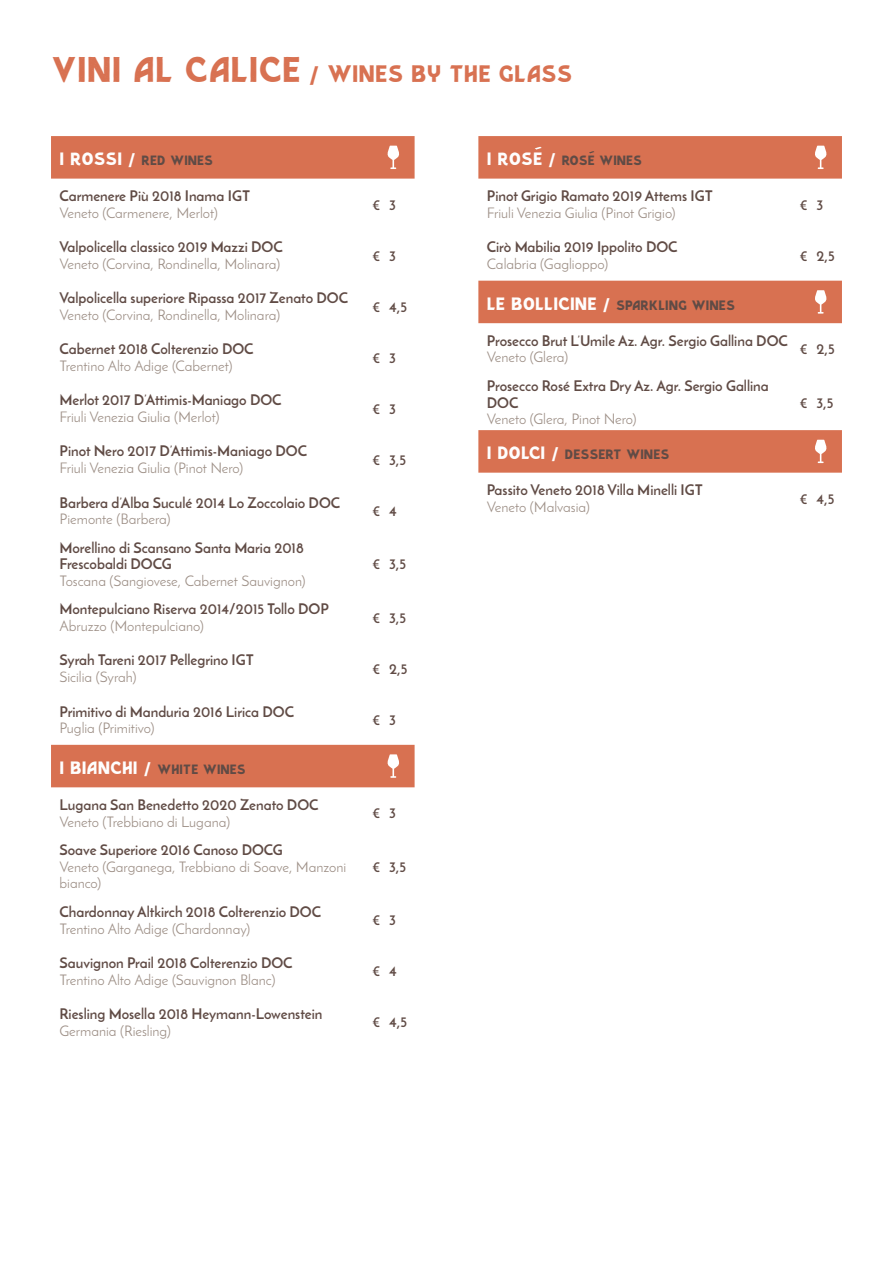
<style>
.page{position:relative;width:893px;height:1263px;background:#fff}
.page>*{position:absolute;margin:0;border:0;box-sizing:border-box;transform-origin:0 0}
.t1{font:24px "Barlet Stamped";color:#d87151}
.t2{font:700 14.55px/16.5px "Josefin Sans";color:#604b45}
.t3{font:14.55px/16.5px "Josefin Sans";color:#9d8f86}
.t4{font:13.65px "Barlet";color:#604b45}
.t5{font:13.5px "Barlet";color:#604b45}
.s1{font-size:36px}
.s2{font-family:"Barlet Stamped";font-size:18px;color:#fff}
</style>
<div class="page">
<svg style="left:51px;top:136px;width:364px;height:651px"></svg>
<svg style="left:387px;top:146px;width:13px;height:23px"></svg>
<svg style="left:387px;top:754px;width:13px;height:24px"></svg>
<svg style="left:478px;top:136px;width:364px;height:337px"></svg>
<svg style="left:814px;top:146px;width:13px;height:23px"></svg>
<svg style="left:814px;top:290px;width:13px;height:24px"></svg>
<svg style="left:814px;top:440px;width:13px;height:23px"></svg>
<svg style="left:535px;top:147px;width:7px;height:3px"></svg>
<h1 class="t1" style="left:51px;top:57px;width:523px"><span class="s1">VINI AL CALICE</span> / WINES BY THE GLASS</h1>
<p class="t5" style="left:60px;top:151px;width:155px"><span class="s2">I ROSSI /</span> RED WINES</p>
<p class="t2" style="left:60px;top:188px;width:192px">Carmenere Più 2018 I nama IGT</p>
<p class="t3" style="left:60px;top:204px;width:160px">Veneto (Carmenere, Merlot)</p>
<p class="t2" style="left:60px;top:239px;width:225px">Valpolicella classico 2019 Mazzi DOC</p>
<p class="t3" style="left:60px;top:255px;width:222px">Veneto (Corvina, Rondinella, Molinara)</p>
<p class="t2" style="left:60px;top:290px;width:290px">Valpolicella superiore Ripassa 2017 Zenato DOC</p>
<p class="t3" style="left:60px;top:306px;width:222px">Veneto (Corvina, Rondinella, Molinara)</p>
<p class="t2" style="left:60px;top:341px;width:196px">Cabernet 2018 Colterenzio DOC</p>
<p class="t3" style="left:60px;top:357px;width:174px">Trentino Alto Adige (Cabernet)</p>
<p class="t2" style="left:60px;top:392px;width:224px">Merlot 2017 D’Attimis-Maniago DOC</p>
<p class="t3" style="left:60px;top:408px;width:161px">Friuli Venezia Giulia (Merlot)</p>
<p class="t2" style="left:60px;top:443px;width:249px">Pinot Nero 2017 D’Attimis-Maniago DOC</p>
<p class="t3" style="left:60px;top:459px;width:185px">Friuli Venezia Giulia (Pinot Nero)</p>
<p class="t2" style="left:60px;top:494px;width:282px">Barbera d’Alba Suculé 2014 Lo Zoccolaio DOC</p>
<p class="t3" style="left:60px;top:511px;width:113px">Piemonte (Barbera)</p>
<p class="t2" style="left:60px;top:539px;width:246px">Morellino di Scansano Santa Maria 2018<br>Frescobaldi DOCG</p>
<p class="t3" style="left:60px;top:572px;width:248px">Toscana (Sangiovese, Cabernet Sauvignon)</p>
<p class="t2" style="left:60px;top:601px;width:271px">Montepulciano Riserva 2014/2015 Tollo DOP</p>
<p class="t3" style="left:60px;top:617px;width:146px">Abruzzo (Montepulciano)</p>
<p class="t2" style="left:60px;top:652px;width:196px">Syrah Tareni 2017 Pellegrino IGT</p>
<p class="t3" style="left:60px;top:668px;width:78px">Sicilia (Syrah)</p>
<p class="t2" style="left:60px;top:703px;width:236px">Primitivo di Manduria 2016 Lirica DOC</p>
<p class="t3" style="left:60px;top:719px;width:96px">Puglia (Primitivo)</p>
<p class="t5" style="left:60px;top:759px;width:188px"><span class="s2">I BIANCHI /</span> WHITE WINES</p>
<p class="t2" style="left:60px;top:796px;width:260px">Lugana San Benedetto 2020 Zenato DOC</p>
<p class="t3" style="left:60px;top:813px;width:172px">Veneto (Trebbiano di Lugana)</p>
<p class="t2" style="left:372px;top:196px;width:25px">€ 3</p>
<p class="t2" style="left:372px;top:247px;width:25px">€ 3</p>
<p class="t2" style="left:372px;top:298px;width:36px">€ 4,5</p>
<p class="t2" style="left:372px;top:349px;width:25px">€ 3</p>
<p class="t2" style="left:372px;top:400px;width:25px">€ 3</p>
<p class="t2" style="left:372px;top:451px;width:35px">€ 3,5</p>
<p class="t2" style="left:372px;top:502px;width:26px">€ 4</p>
<p class="t2" style="left:372px;top:556px;width:35px">€ 3,5</p>
<p class="t2" style="left:372px;top:609px;width:35px">€ 3,5</p>
<p class="t2" style="left:372px;top:660px;width:36px">€ 2,5</p>
<p class="t2" style="left:372px;top:711px;width:25px">€ 3</p>
<p class="t2" style="left:372px;top:805px;width:25px">€ 3</p>
<p class="t2" style="left:60px;top:842px;width:224px">Soave Superiore 2016 Canoso DOCG</p>
<p class="t3" style="left:60px;top:858px;width:288px">Veneto (Garganega, Trebbiano di Soave, Manzoni bianco)</p>
<p class="t2" style="left:372px;top:858px;width:35px">€ 3,5</p>
<p class="t2" style="left:60px;top:903px;width:263px">Chardonnay Altkirch 2018 Colterenzio DOC</p>
<p class="t3" style="left:60px;top:920px;width:192px">Trentino Alto Adige (Chardonnay)</p>
<p class="t2" style="left:372px;top:912px;width:25px">€ 3</p>
<p class="t2" style="left:60px;top:954px;width:235px">Sauvignon Prail 2018 Colterenzio DOC</p>
<p class="t3" style="left:60px;top:971px;width:217px">Trentino Alto Adige (Sauvignon Blanc)</p>
<p class="t2" style="left:60px;top:1005px;width:264px">Riesling Mosella 2018 Heymann-Lowenstein</p>
<p class="t3" style="left:60px;top:1022px;width:113px">Germania (Riesling)</p>
<p class="t2" style="left:372px;top:963px;width:26px">€ 4</p>
<p class="t2" style="left:372px;top:1014px;width:36px">€ 4,5</p>
<p class="t5" style="left:487px;top:151px;width:157px"><span class="s2">I ROSE /</span> ROSE WINES</p>
<p class="t2" style="left:487px;top:188px;width:228px">Pinot Grigio Ramato 2019 Attems IGT</p>
<p class="t3" style="left:487px;top:204px;width:190px">Friuli Venezia Giulia (Pinot Grigio)</p>
<p class="t2" style="left:487px;top:239px;width:192px">Cirò Mabilia 2019 I ppolito DOC</p>
<p class="t3" style="left:487px;top:255px;width:123px">Calabria (Gaglioppo)</p>
<p class="t4" style="left:487px;top:295px;width:250px"><span class="s2">LE BOLLICINE /</span> SPARKLING WINES</p>
<p class="t2" style="left:487px;top:332px;width:302px">Prosecco Brut L’Umile Az. Agr. Sergio Gallina DOC</p>
<p class="t3" style="left:487px;top:349px;width:83px">Veneto (Glera)</p>
<p class="t2" style="left:487px;top:378px;width:283px">Prosecco Rosé Extra Dry Az. Agr. Sergio Gallina<br>DOC</p>
<p class="t3" style="left:487px;top:411px;width:151px">Veneto (Glera, Pinot Nero)</p>
<p class="t4" style="left:487px;top:445px;width:184px"><span class="s2">I DOLCI /</span> DESSERT WINES</p>
<p class="t2" style="left:487px;top:482px;width:218px">Passito Veneto 2018 Villa M inelli IGT</p>
<p class="t3" style="left:487px;top:498px;width:104px">Veneto (Malvasia)</p>
<p class="t2" style="left:800px;top:196px;width:25px">€ 3</p>
<p class="t2" style="left:800px;top:247px;width:36px">€ 2,5</p>
<p class="t2" style="left:800px;top:341px;width:36px">€ 2,5</p>
<p class="t2" style="left:800px;top:394px;width:35px">€ 3,5</p>
<p class="t2" style="left:800px;top:490px;width:36px">€ 4,5</p>
</div>
